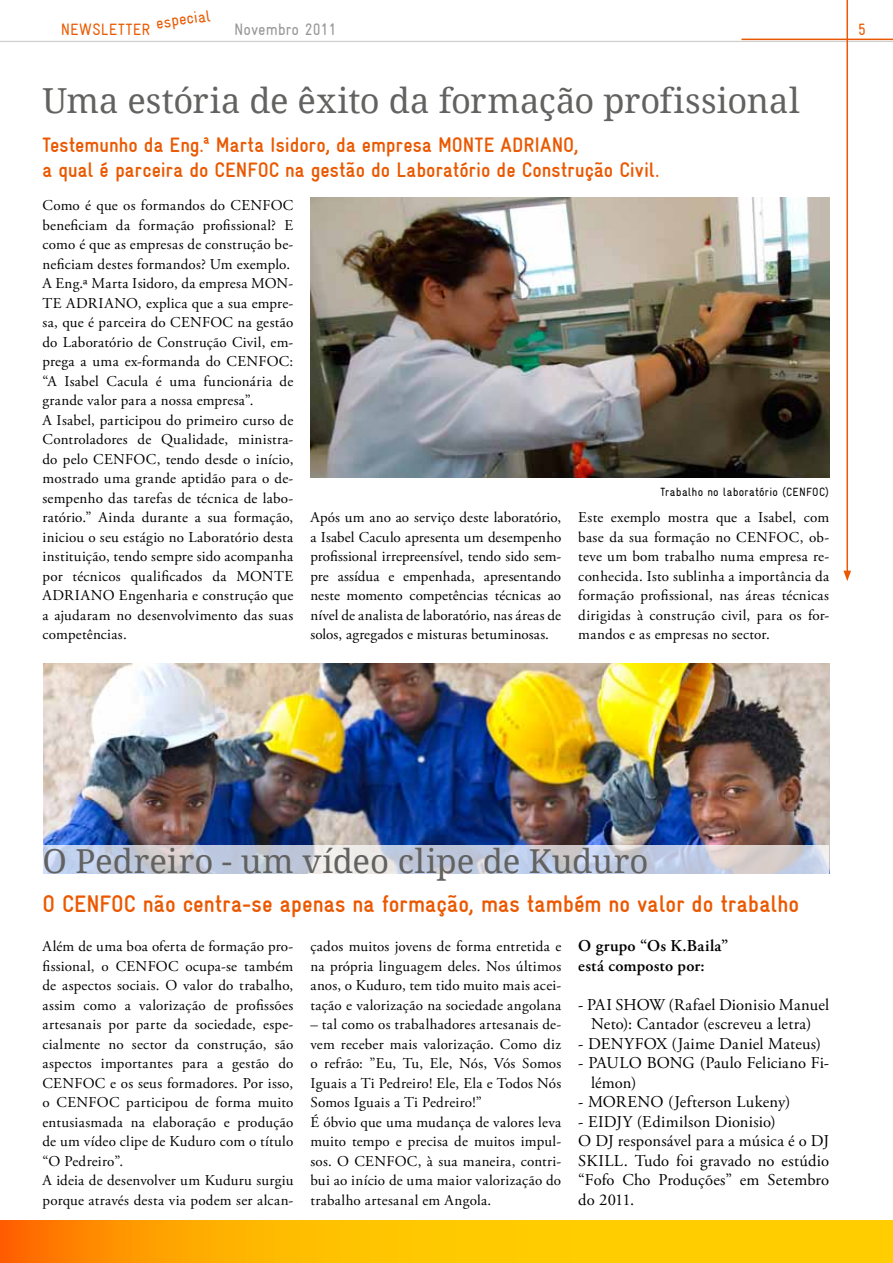
<style>
.page{position:relative;width:893px;height:1263px;background:#fff}
.page>*{position:absolute;margin:0;border:0;box-sizing:border-box;transform-origin:0 0}
.t1{font:34.5px "Droid Serif";color:#626261}
.t2{font:33px "Droid Serif";color:#626261}
.t3{font:700 condensed 24px "Gravur";color:#ea5901}
.t4{font:700 condensed 21px/25.2px "Gravur";color:#ea5901}
.t5{font:16.5px/19.5px "Adobe Garamond Pro";letter-spacing:.01em;color:#000}
.t6{font:600 16.5px/19.5px "Adobe Garamond Pro";letter-spacing:.015em;color:#000}
.t7{font:condensed 16.5px "Gravur";letter-spacing:.02em;color:#ea5901}
.t8{font:condensed 16.5px "Gravur";color:#7a7b7a}
.t9{font:15px/19.5px "Adobe Garamond Pro";letter-spacing:.015em;color:#000}
.t10{font:condensed 12px "Gravur";letter-spacing:.02em;color:#000}
</style>
<div class="page">
<hr style="left:0;top:41px;width:893px;height:1px;background:#cfd0d0">
<hr style="left:741px;top:39px;width:152px;height:1px;background:#ea5901">
<hr style="left:846px;top:0;width:2px;height:573px;background:#ea5901">
<svg style="left:843px;top:571px;width:8px;height:10px"></svg>
<svg style="left:0;top:1220px;width:893px;height:43px;background:#ffb900"></svg>
<img style="left:44px;top:663px;width:785px;height:182px">
<svg style="left:43px;top:845px;width:786px;height:29px;background:#c9cedd"></svg>
<img style="left:310px;top:197px;width:519px;height:281px">
<p class="t7" style="left:155px;top:14px;width:56px;rotate:-8deg">especial</p>
<p class="t7" style="left:61px;top:20px;width:91px">NEWSLETTER</p>
<p class="t8" style="left:234px;top:20px;width:104px">Novembro 2011</p>
<p class="t7" style="left:858px;top:20px;width:9px">5</p>
<h1 class="t1" style="left:43px;top:79px;width:759px">Uma estória de êxito da formação profissional</h1>
<h3 class="t4" style="left:43px;top:132px;width:618px">Testemunho da Eng.ª Marta Isidoro, da empresa MONTE ADRIANO,<br>a qual é parceira do CENFOC na gestão do Laboratório de Construção Civil.</h3>
<p class="t9" style="left:43px;top:196px;width:252px">Como é que os formandos do CENFOC beneficiam da formação profissional? E como é que as empresas de construção be&shy;neficiam destes formandos? Um exemplo.<br>A Eng.ª Marta Isidoro, da empresa MON-TE ADRIANO, explica que a sua empre&shy;sa, que é parceira do CENFOC na gestão do Laboratório de Construção Civil, em&shy;prega a uma ex-formanda do CENFOC: “A Isabel Cacula é uma funcionária de grande valor para a nossa empresa”.<br>A Isabel, participou do primeiro curso de Controladores de Qualidade, ministra&shy;do pelo CENFOC, tendo desde o início, mostrado uma grande aptidão para o de&shy;sempenho das tarefas de técnica de labo&shy;ratório.” Ainda durante a sua formação, iniciou o seu estágio no Laboratório desta instituição, tendo sempre sido acompanha por técnicos qualificados da MONTE ADRIANO Engenharia e construção que a ajudaram no desenvolvimento das suas competências.</p>
<p class="t10" style="left:661px;top:485px;width:170px">Trabalho no laboratório (CENFOC)</p>
<p class="t9" style="left:310px;top:508px;width:252px;text-align:justify">Após um ano ao serviço deste laboratório, a Isabel Caculo apresenta um desempenho profissional irrepreensível, tendo sido sem&shy;pre assídua e empenhada, apresentando neste momento competências técnicas ao nível de analista de laboratório, nas áreas de solos, agregados e misturas betuminosas.</p>
<p class="t9" style="left:578px;top:508px;width:252px;text-align:justify">Este exemplo mostra que a Isabel, com base da sua formação no CENFOC, ob&shy;teve um bom trabalho numa empresa re&shy;conhecida. Isto sublinha a importância da formação profissional, nas áreas técnicas dirigidas à construção civil, para os for&shy;mandos e as empresas no sector.</p>
<h2 class="t2" style="left:43px;top:841px;width:607px">O Pedreiro - um vídeo clipe de Kuduro</h2>
<h3 class="t3" style="left:43px;top:890px;width:758px">O CENFOC não centra-se apenas na formação, mas também no valor do trabalho</h3>
<p class="t9" style="left:43px;top:937px;width:252px">Além de uma boa oferta de formação pro&shy;fissional, o CENFOC ocupa-se também de aspectos sociais. O valor do trabalho, assim como a valorização de profissões artesanais por parte da sociedade, espe&shy;cialmente no sector da construção, são aspectos importantes para a gestão do CENFOC e os seus formadores. Por isso, o CENFOC participou de forma muito entusiasmada na elaboração e produção de um vídeo clipe de Kuduro com o título “O Pedreiro”.<br>A ideia de desenvolver um Kuduru surgiu porque através desta via podem ser alcan-</p>
<p class="t6" style="left:578px;top:936px;width:152px">O grupo “Os K.Baila” está composto por:</p>
<p class="t5" style="left:578px;top:995px;width:252px;text-align:center">- PAI SHOW (Rafael Dionisio Manuel<br>Neto): Cantador (escreveu a letra)</p>
<p class="t5" style="left:578px;top:1034px;width:244px">- DENYFOX (Jaime Daniel Mateus)</p>
<p class="t5" style="left:591px;top:1054px;width:240px;text-indent:-13px">- PAULO BONG (Paulo Feliciano Fi&shy;lémon)</p>
<p class="t5" style="left:578px;top:1093px;width:213px">- MORENO (Jefterson Lukeny)</p>
<p class="t5" style="left:578px;top:1112px;width:252px">- EIDJY (Edimilson Dionisio)<br>O DJ responsável para a música é o DJ<br>SKILL. Tudo foi gravado no estúdio “Fofo Cho Produções” em Setembro do 2011.</p>
<p class="t9" style="left:310px;top:937px;width:252px;text-align:justify">çados muitos jovens de forma entretida e na própria linguagem deles. Nos últimos anos, o Kuduro, tem tido muito mais acei&shy;tação e valorização na sociedade angolana</p>
<p class="t9" style="left:310px;top:1015px;width:252px">– tal como os trabalhadores artesanais de&shy;vem receber mais valorização. Como diz o refrão: ”Eu, Tu, Ele, Nós, Vós Somos Iguais a Ti Pedreiro! Ele, Ela e Todos Nós Somos Iguais a Ti Pedreiro!”<br>É óbvio que uma mudança de valores leva muito tempo e precisa de muitos impul&shy;sos. O CENFOC, à sua maneira, contri&shy;bui ao início de uma maior valorização do trabalho artesanal em Angola.</p>
</div>
